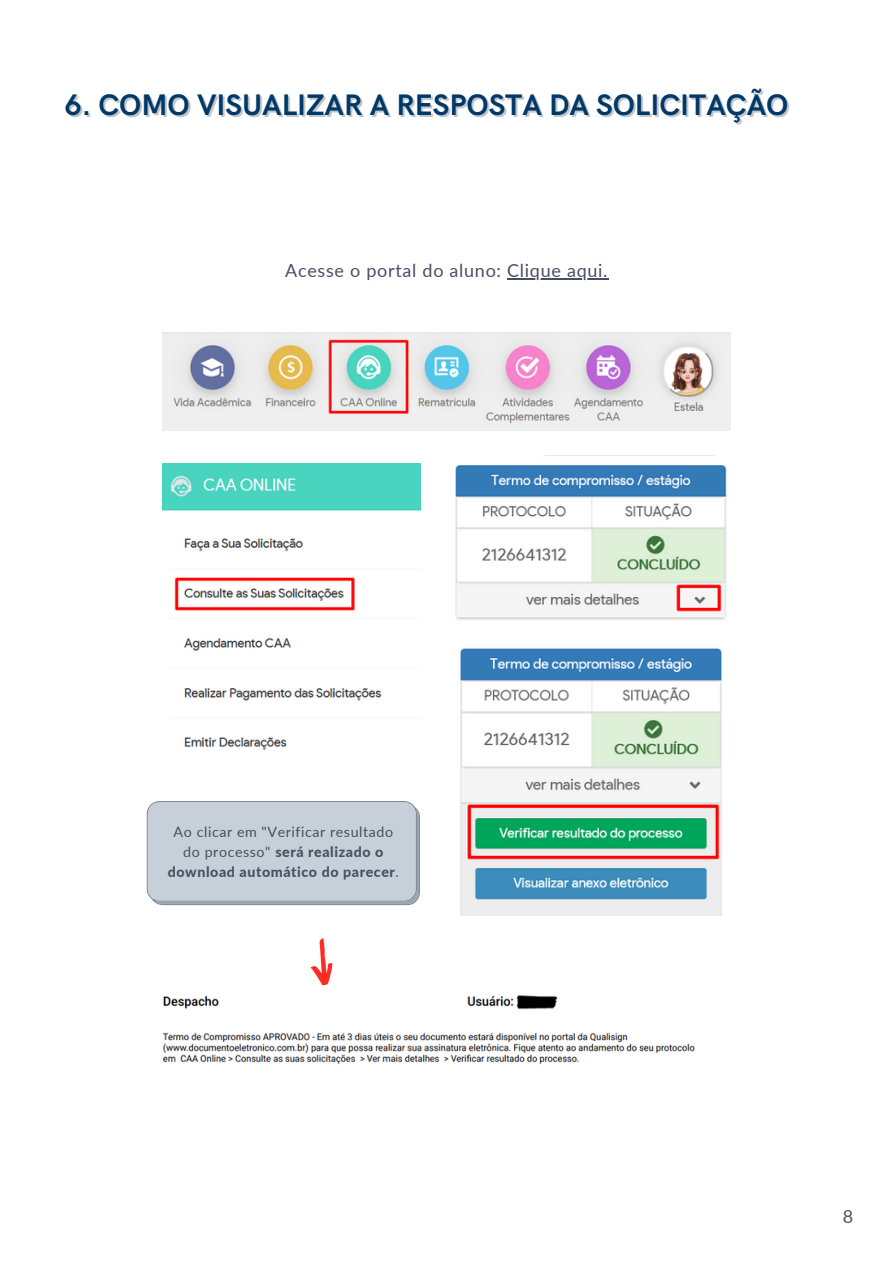
<style>
.page{position:relative;width:893px;height:1264px;background:#fff}
.page>*{position:absolute;margin:0;border:0;box-sizing:border-box;transform-origin:0 0}
.t1{font:700 29.7px "HK Grotesk";color:#003868}
.t2{font:18px "Lato";letter-spacing:.04em;color:#484f64}
.t3{font:14.25px/19.6px "Lato";letter-spacing:.04em;color:#484f64;text-align:center}
.s1{color:rgb(119 131 141/.46)}
.s2{font-weight:800}
</style>
<div class="page">
<img style="left:162px;top:332px;width:568px;height:98px">
<img style="left:162px;top:464px;width:258px;height:286px">
<img style="left:455px;top:455px;width:272px;height:165px">
<img style="left:460px;top:648px;width:262px;height:267px">
<img style="left:162px;top:985px;width:533px;height:80px">
<svg style="left:147px;top:801px;width:273px;height:104px"></svg>
<svg style="left:310px;top:938px;width:22px;height:47px"></svg>
<hr style="left:507px;top:278px;width:101px;height:1px;background:#484f64">
<p class="t1" style="left:67px;top:88px;width:723px"><span class="s1">6</span>. COMO VISUALIZAR A RESPOSTA DA SOLICITAÇÃO</p>
<p class="t2" style="left:285px;top:259px;width:324px">Acesse o portal do aluno: Clique aqui.</p>
<p class="t3" style="left:168px;top:822px;width:233px">Ao clicar em "Verificar resultado do processo" <span class="s2">será realizado o download automático do parecer</span>.</p>
<p class="t2" style="left:842px;top:1205px;width:12px">8</p>
</div>
